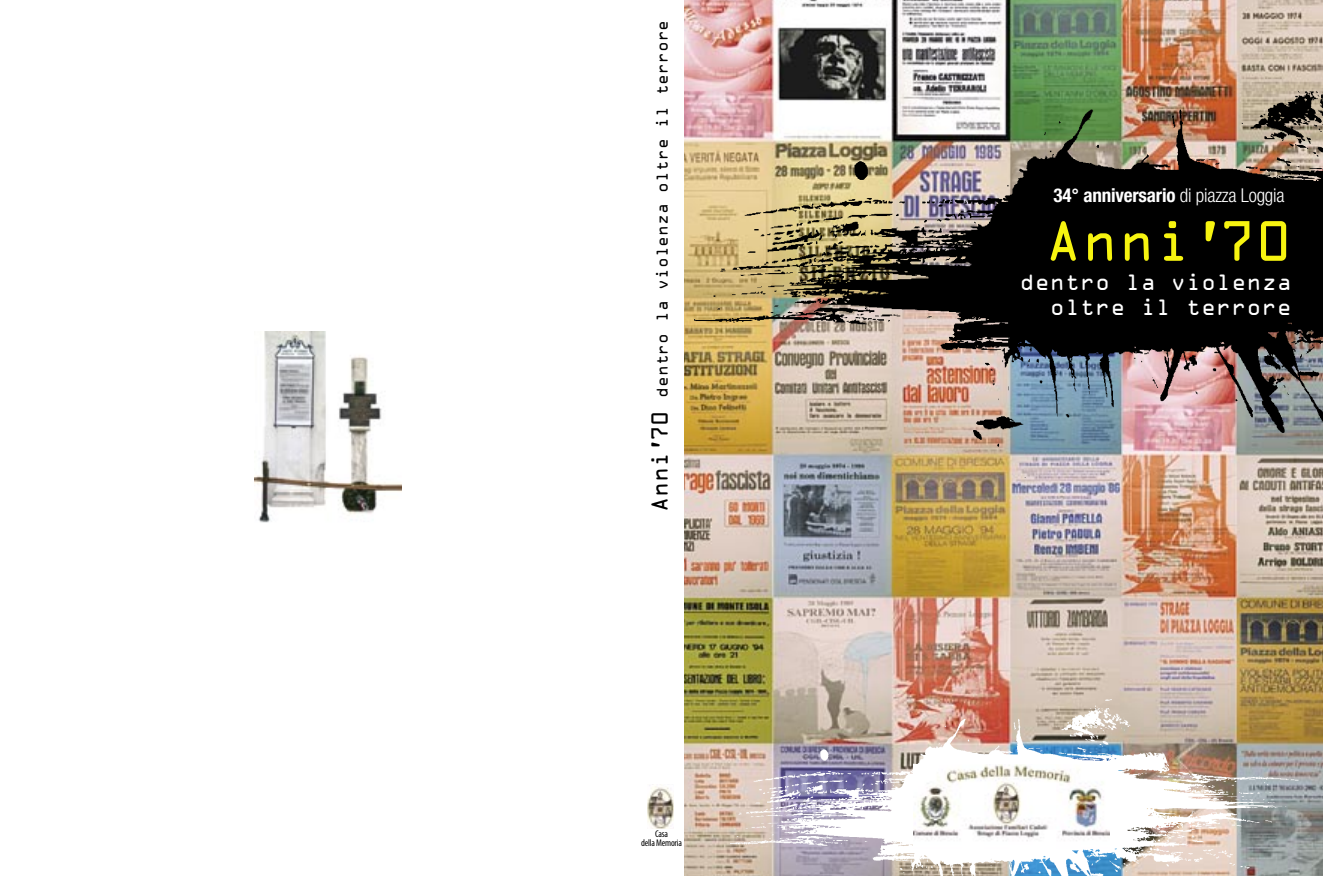
<style>
.page{position:relative;width:1323px;height:876px;background:#fff}
.page>*{position:absolute;margin:0;border:0;box-sizing:border-box;transform-origin:0 0}
.t1{font:51px "OCRA Std";color:#f7f410}
.t2{font:21px "OCRA Std";color:#fff}
.t3{font:700 condensed 19.05px "Helvetica Neue LT Std";letter-spacing:-.01em;color:#fff}
.t4{font:15px "OCRA Std";color:#000}
.Normale{font:condensed 9.75px "Myriad Pro";letter-spacing:-.02em;color:#000}
.s1{font-size:21px}
.s2{font-weight:300}
</style>
<div class="page">
<img style="left:685px;top:0;width:637px;height:876px">
<img style="left:254px;top:331px;width:147px;height:192px">
<img style="left:647px;top:786px;width:26px;height:42px">
<img style="left:694px;top:91px;width:628px;height:386px">
<img style="left:730px;top:697px;width:585px;height:179px">
<img style="left:913px;top:764px;width:196px;height:84px">
<p class="t4" style="left:655px;top:512px;width:494px;rotate:-90deg"><span class="s1">Anni’70</span> dentro la violenza oltre il terrore</p>
<p class="Normale" style="left:655px;top:829px;width:14px">Casa</p>
<p class="Normale" style="left:641px;top:838px;width:42px">della Memoria</p>
<p class="t3" style="left:1053px;top:183px;width:233px">34° anniversario <span class="s2">di piazza Loggia</span></p>
<p class="t1" style="left:1044px;top:219px;width:248px">Anni’70</p>
<p class="t2" style="left:1019px;top:273px;width:274px">dentro la violenza</p>
<p class="t2" style="left:1049px;top:298px;width:243px">oltre il terrore</p>
</div>
